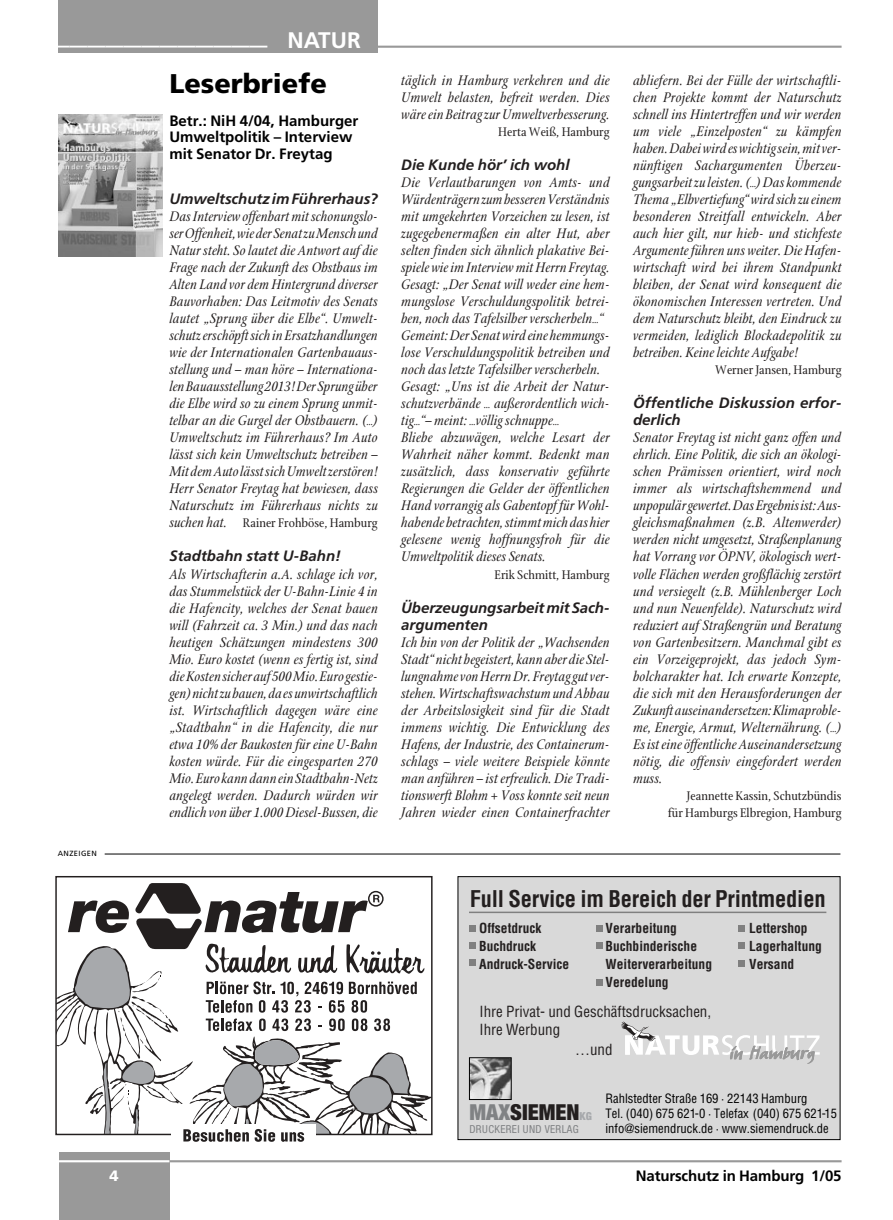
<style>
.page{position:relative;width:893px;height:1220px;background:#fff}
.page>*{position:absolute;margin:0;border:0;box-sizing:border-box;transform-origin:0 0}
.t1{font:900 36px "Frutiger";color:#fff}
.t2{font:900 27px "Frutiger";color:#000}
.t3{font:700 condensed 22.5px "Helvetica";letter-spacing:-.01em;color:#231f1f}
.t4{font:900 condensed 22.05px "Helvetica Neue";color:#231f1f}
.t5{font:italic 15px/17px "Stone Print";letter-spacing:.005em;color:#231f1f;text-align:justify}
.t6{font:italic 700 15px/17px "Frutiger";color:#231f1f}
.t7{font:700 15px/16.5px "Frutiger";color:#000}
.t8{font:condensed 15px/18px "Helvetica";color:#231f1f}
.t9{font:900 15px "Frutiger";color:#fff}
.t10{font:13.5px/17px "Stone Print";color:#231f1f;text-align:right}
.t11{font:700 condensed 13.5px/18px "Helvetica";color:#231f1f}
.t12{font:condensed 12.6px/15px "Helvetica";color:#000}
.t13{font:condensed 10.95px "Helvetica Neue";letter-spacing:.035em;color:#808284}
.t14{font:900 condensed 10.95px "Helvetica Neue";color:#a7a9ac}
.t15{font:7.5px "Frutiger";letter-spacing:.055em;color:#000}
.s1{font-style:italic;font-size:15px}
.s2{color:#808284}
</style>
<div class="page">
<hr style="left:378px;top:46px;width:463px;height:2px;background:#999">
<div style="left:59px;top:0;width:319px;height:53px;background:#999"></div>
<div style="left:59px;top:1152px;width:110px;height:68px;background:#999"></div>
<hr style="left:169px;top:1160px;width:672px;height:2px;background:#999">
<hr style="left:59px;top:1160px;width:110px;height:2px;background:#fff">
<img style="left:59px;top:115px;width:104px;height:142px">
<svg style="left:56px;top:883px;width:376px;height:258px"></svg>
<div style="left:458px;top:877px;width:381px;height:262px;background:#d9d9d9"></div>
<div style="left:457px;top:876px;width:383px;height:264px;border:1px solid #000"></div>
<img style="left:471px;top:1059px;width:38px;height:38px">
<div style="left:469px;top:1057px;width:42px;height:42px;border:1px solid #000"></div>
<hr style="left:469px;top:911px;width:357px;height:2px;background:#808080">
<div style="left:469px;top:924px;width:6px;height:7px;background:#808080"></div>
<svg style="left:469px;top:942px;width:6px;height:6px"></svg>
<svg style="left:469px;top:959px;width:6px;height:6px"></svg>
<div style="left:596px;top:924px;width:6px;height:7px;background:#808080"></div>
<svg style="left:596px;top:942px;width:6px;height:6px"></svg>
<svg style="left:596px;top:979px;width:6px;height:6px"></svg>
<div style="left:738px;top:925px;width:7px;height:6px;background:#808080"></div>
<div style="left:738px;top:942px;width:7px;height:7px;background:#808080"></div>
<div style="left:738px;top:960px;width:7px;height:6px;background:#808080"></div>
<svg style="left:621px;top:1021px;width:198px;height:42px"></svg>
<hr style="left:105px;top:853px;width:735px;height:1px;background:#000">
<h1 class="t1" style="left:51px;top:16px;width:311px">____________ <sub>NATUR</sub></h1>
<p class="t15" style="left:58px;top:850px;width:41px">ANZEIGEN</p>
<h2 class="t2" style="left:169px;top:72px;width:159px">Leserbriefe</h2>
<p class="t7" style="left:169px;top:113px;width:190px">Betr.: NiH 4/04, Hamburger<br>Umweltpolitik – Interview mit Senator Dr. Freytag</p>
<p class="t6" style="left:169px;top:192px;width:210px">Umweltschutz im Führerhaus?</p>
<p class="t5" style="left:169px;top:207px;width:210px">Das Interview offenbart mit schonungslo&shy;ser Offenheit, wie der Senat zu Mensch und Natur steht. So lautet die Antwort auf die Frage nach der Zukunft des Obstbaus im Alten Land vor dem Hintergrund diverser Bauvorhaben: Das Leitmotiv des Senats lautet „Sprung über die Elbe“. Umwelt&shy;schutz erschöpft sich in Ersatzhandlungen wie der Internationalen Gartenbauaus&shy;stellung und – man höre – Internationa&shy;len Bauausstellung 2013! Der Sprung über die Elbe wird so zu einem Sprung unmit&shy;telbar an die Gurgel der Obstbauern. (…)<br>Umweltschutz im Führerhaus? Im Auto lässt sich kein Umweltschutz betreiben – Mit dem Auto lässt sich Umwelt zerstören!<br>Herr Senator Freytag hat bewiesen, dass Naturschutz im Führerhaus nichts zu</p>
<p class="t10" style="left:169px;top:514px;width:210px"><span class="s1">suchen hat.</span> Rainer Frohböse, Hamburg</p>
<p class="t6" style="left:169px;top:549px;width:173px">Stadtbahn statt U-Bahn!</p>
<p class="t5" style="left:169px;top:565px;width:210px">Als Wirtschafterin a.A. schlage ich vor, das Stummelstück der U-Bahn-Linie 4 in die Hafencity, welches der Senat bauen will (Fahrzeit ca. 3 Min.) und das nach heutigen Schätzungen mindestens 300<br>Mio. Euro kostet (wenn es fertig ist, sind die Kosten sicher auf 500 Mio. Euro gestie&shy;gen) nicht zu bauen, da es unwirtschaftlich ist. Wirtschaftlich dagegen wäre eine „Stadtbahn“ in die Hafencity, die nur etwa 10% der Baukosten für eine U-Bahn kosten würde. Für die eingesparten 270<br>Mio. Euro kann dann ein Stadtbahn-Netz angelegt werden. Dadurch würden wir endlich von über 1.000 Diesel-Bussen, die</p>
<p class="t5" style="left:401px;top:71px;width:210px">täglich in Hamburg verkehren und die Umwelt belasten, befreit werden. Dies wäre ein Beitrag zur Umweltverbesserung.</p>
<p class="t10" style="left:498px;top:123px;width:113px">Herta Weiß, Hamburg</p>
<p class="t6" style="left:401px;top:158px;width:170px">Die Kunde hör’ ich wohl</p>
<p class="t5" style="left:401px;top:173px;width:210px;text-align:left">Die Verlautbarungen von Amts- und Würdenträgern zum besseren Verständnis mit umgekehrten Vorzeichen zu lesen, ist zugegebenermaßen ein alter Hut, aber selten finden sich ähnlich plakative Bei&shy;spiele wie im Interview mit Herrn Freytag.<br>Gesagt: „Der Senat will weder eine hem&shy;mungslose Verschuldungspolitik betrei&shy;ben, noch das Tafelsilber verscherbeln…“ Gemeint: Der Senat wird eine hemmungs&shy;lose Verschuldungspolitik betreiben und noch das letzte Tafelsilber verscherbeln.<br>Gesagt: „Uns ist die Arbeit der Natur&shy;schutzverbände … außerordentlich wich&shy;tig…“– meint: …völlig schnuppe…<br>Bliebe abzuwägen, welche Lesart der Wahrheit näher kommt. Bedenkt man zusätzlich, dass konservativ geführte Regierungen die Gelder der öffentlichen Hand vorrangig als Gabentopf für Wohl&shy;habende betrachten, stimmt mich das hier gelesene wenig hoffnungsfroh für die Umweltpolitik dieses Senats.</p>
<p class="t10" style="left:494px;top:565px;width:117px">Erik Schmitt, Hamburg</p>
<p class="t6" style="left:401px;top:600px;width:210px">Überzeugungsarbeit mit Sach&shy;argumenten</p>
<p class="t5" style="left:401px;top:633px;width:210px">Ich bin von der Politik der „Wachsenden Stadt“ nicht begeistert, kann aber die Stel&shy;lungnahme von Herrn Dr. Freytag gut ver&shy;stehen. Wirtschaftswachstum und Abbau der Arbeitslosigkeit sind für die Stadt immens wichtig. Die Entwicklung des Hafens, der Industrie, des Containerum&shy;schlags – viele weitere Beispiele könnte man anführen – ist erfreulich. Die Tradi&shy;tionswerft Blohm + Voss konnte seit neun Jahren wieder einen Containerfrachter</p>
<p class="t5" style="left:633px;top:71px;width:210px">abliefern. Bei der Fülle der wirtschaftli&shy;chen Projekte kommt der Naturschutz schnell ins Hintertreffen und wir werden um viele „Einzelposten“ zu kämpfen haben. Dabei wird es wichtig sein, mit ver&shy;nünftigen Sachargumenten Überzeu&shy;gungsarbeit zu leisten. (…) Das kommende Thema „Elbvertiefung“ wird sich zu einem besonderen Streitfall entwickeln. Aber auch hier gilt, nur hieb- und stichfeste Argumente führen uns weiter. Die Hafen&shy;wirtschaft wird bei ihrem Standpunkt bleiben, der Senat wird konsequent die ökonomischen Interessen vertreten. Und dem Naturschutz bleibt, den Eindruck zu vermeiden, lediglich Blockadepolitik zu betreiben. Keine leichte Aufgabe!</p>
<p class="t10" style="left:715px;top:361px;width:128px">Werner Jansen, Hamburg</p>
<p class="t6" style="left:633px;top:396px;width:210px">Öffentliche Diskussion erfor&shy;derlich</p>
<p class="t5" style="left:633px;top:429px;width:210px">Senator Freytag ist nicht ganz offen und ehrlich. Eine Politik, die sich an ökologi&shy;schen Prämissen orientiert, wird noch immer als wirtschaftshemmend und unpopulär gewertet. Das Ergebnis ist: Aus&shy;gleichsmaßnahmen (z.B. Altenwerder) werden nicht umgesetzt, Straßenplanung hat Vorrang vor ÖPNV, ökologisch wert&shy;volle Flächen werden großflächig zerstört und versiegelt (z.B. Mühlenberger Loch und nun Neuenfelde). Naturschutz wird reduziert auf Straßengrün und Beratung von Gartenbesitzern. Manchmal gibt es ein Vorzeigeprojekt, das jedoch Sym&shy;bolcharakter hat. Ich erwarte Konzepte, die sich mit den Herausforderungen der Zukunft auseinandersetzen: Klimaproble&shy;me, Energie, Armut, Welternährung. (…)<br>Es ist eine öffentliche Auseinandersetzung nötig, die offensiv eingefordert werden muss.</p>
<p class="t10" style="left:668px;top:786px;width:175px">Jeannette Kassin, Schutzbündis<br>für Hamburgs Elbregion, Hamburg</p>
<h3 class="t3" style="left:469px;top:890px;width:357px">Full Service im Bereich der Printmedien</h3>
<p class="t11" style="left:479px;top:919px;width:91px">Offsetdruck<br>Buchdruck<br>Andruck-Service</p>
<p class="t11" style="left:605px;top:919px;width:108px">Verarbeitung<br>Buchbinderische<br>Weiterverarbeitung<br>Veredelung</p>
<p class="t11" style="left:749px;top:919px;width:74px">Lettershop<br>Lagerhaltung<br>Versand</p>
<p class="t8" style="left:479px;top:1003px;width:233px">Ihre Privat- und Geschäftsdrucksachen,<br>Ihre Werbung</p>
<p class="t8" style="left:575px;top:1041px;width:39px">…und</p>
<p class="t12" style="left:605px;top:1092px;width:233px">Rahlstedter Straße 169 · 22143 Hamburg<br>Tel. (040) 675 621-0 · Telefax (040) 675 621-15 info@siemendruck.de · www.siemendruck.de</p>
<h3 class="t4" style="left:469px;top:1104px;width:112px"><span class="s2">MAX</span>SIEMEN</h3>
<p class="t13" style="left:469px;top:1124px;width:111px">DRUCKEREI UND VERLAG</p>
<p class="t14" style="left:579px;top:1112px;width:14px">KG</p>
<p class="t9" style="left:109px;top:1169px;width:11px">4</p>
<p class="t7" style="left:636px;top:1168px;width:207px">Naturschutz in Hamburg 1/05</p>
</div>
